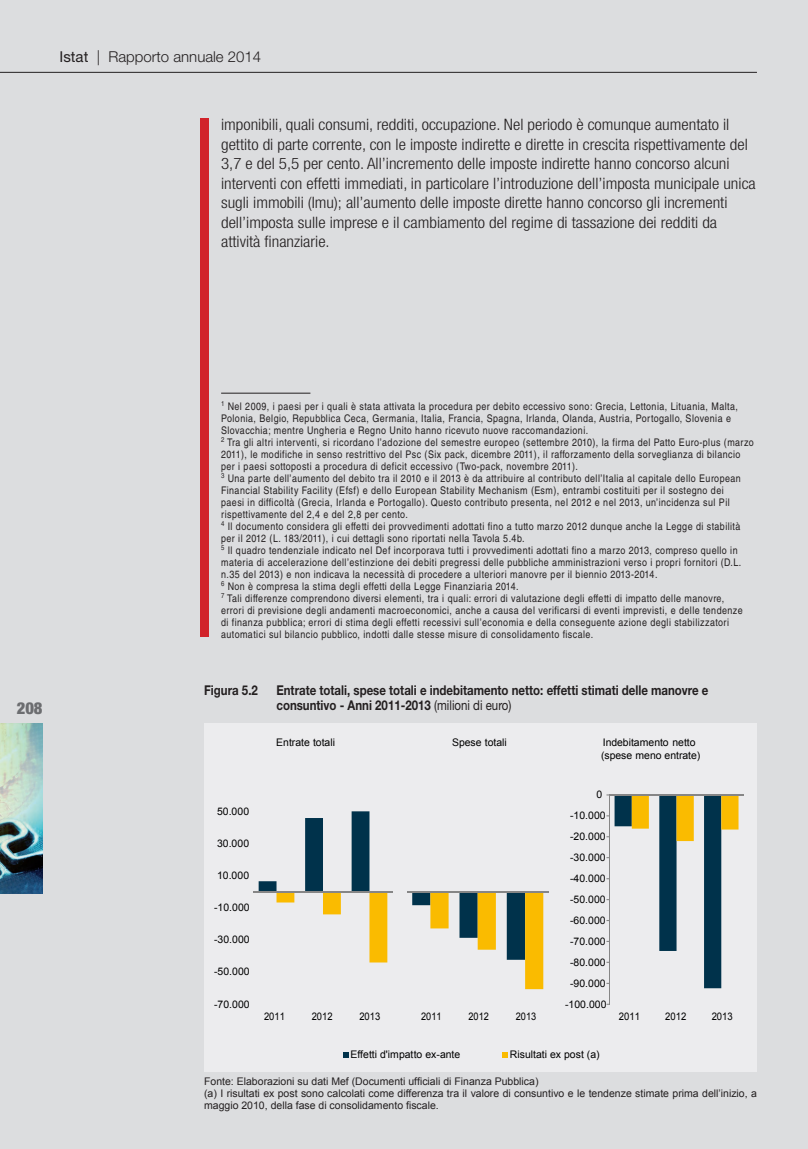
<style>
.page{position:relative;width:808px;height:1149px;background:#fff}
.page>*{position:absolute;margin:0;border:0;box-sizing:border-box;transform-origin:0 0}
.t1{font:900 condensed 16.5px "Helvetica Neue LT Std";color:#6c6d70}
.t2{font:300 condensed 15.75px/19.5px "Helvetica Neue LT Std";color:#231f20;scale:1.08 1}
.t3{font:300 15px "Helvetica Neue LT Std";color:#231f20}
.t4{font:700 13.5px/15px "Helvetica Neue LT Std";color:#231f20;scale:.85 1}
.t5{font:10.5px/12px "Helvetica LT Std";letter-spacing:.05em;color:#231f20;scale:.85 1}
.t6{font:10.5px/12.5px "Arial";letter-spacing:-.005em;color:#000}
.t7{font:10.5px/12px "Arial";color:#231f20}
.t8{font:10.5px "Arial";letter-spacing:-.005em;color:#000;scale:.9 1}
.t9{font:10.5px "Arial";letter-spacing:-.005em;color:#000;scale:.88 1}
.t10{font:10.5px "Arial";letter-spacing:-.005em;color:#000;scale:.91 1}
.s1{font-weight:400}
</style>
<div class="page">
<div style="left:0;top:0;width:808px;height:1148px;background:#dcdddf"></div>
<hr style="left:0;top:72px;width:757px;height:1px;background:#231f20">
<div style="left:200px;top:118px;width:8px;height:519px;background:#d1232a"></div>
<img style="left:0;top:723px;width:43px;height:170px">
<hr style="left:221px;top:392px;width:89px;height:1px;background:#231f20">
<div style="left:204px;top:723px;width:553px;height:348px;background:#ececee"></div>
<svg style="left:259px;top:811px;width:128px;height:151px"></svg>
<hr style="left:253px;top:890px;width:140px;height:1px;background:#868686">
<svg style="left:412px;top:891px;width:131px;height:97px"></svg>
<hr style="left:407px;top:890px;width:142px;height:1px;background:#868686">
<hr style="left:609px;top:794px;width:1px;height:209px;background:#868686">
<svg style="left:606px;top:794px;width:132px;height:193px"></svg>
<hr style="left:609px;top:794px;width:134px;height:1px;background:#868686">
<svg style="left:343px;top:1052px;width:5px;height:5px"></svg>
<svg style="left:502px;top:1052px;width:6px;height:5px"></svg>
<h3 class="t3" style="left:60px;top:47px;width:203px"><span class="s1">Istat</span> | Rapporto annuale 2014</h3>
<p class="t2" style="left:221px;top:115px;width:497px">imponibili, quali consumi, redditi, occupazione. Nel periodo è comunque aumentato il gettito di parte corrente, con le imposte indirette e dirette in crescita rispettivamente del 3,7 e del 5,5 per cento. All’incremento delle imposte indirette hanno concorso alcuni interventi con effetti immediati, in particolare l’introduzione dell’imposta municipale unica sugli immobili (Imu); all’aumento delle imposte dirette hanno concorso gli incrementi dell’imposta sulle imprese e il cambiamento del regime di tassazione dei redditi da attività finanziarie.</p>
<h1 class="t1" style="left:17px;top:697px;width:27px">208</h1>
<p class="t5" style="left:221px;top:399px;width:628px"><sup>1</sup> Nel 2009, i paesi per i quali è stata attivata la procedura per debito eccessivo sono: Grecia, Lettonia, Lituania, Malta, Polonia, Belgio, Repubblica Ceca, Germania, Italia, Francia, Spagna, Irlanda, Olanda, Austria, Portogallo, Slovenia e Slovacchia; mentre Ungheria e Regno Unito hanno ricevuto nuove raccomandazioni.<br><sup>2</sup> Tra gli altri interventi, si ricordano l’adozione del semestre europeo (settembre 2010), la firma del Patto Euro-plus (marzo 2011), le modifiche in senso restrittivo del Psc (Six pack, dicembre 2011), il rafforzamento della sorveglianza di bilancio per i paesi sottoposti a procedura di deficit eccessivo (Two-pack, novembre 2011).<br><sup>3</sup> Una parte dell’aumento del debito tra il 2010 e il 2013 è da attribuire al contributo dell’Italia al capitale dello European Financial Stability Facility (Efsf) e dello European Stability Mechanism (Esm), entrambi costituiti per il sostegno dei<br>paesi in difficoltà (Grecia, Irlanda e Portogallo). Questo contributo presenta, nel 2012 e nel 2013, un’incidenza sul Pil rispettivamente del 2,4 e del 2,8 per cento.<br><sup>4</sup> Il documento considera gli effetti dei provvedimenti adottati fino a tutto marzo 2012 dunque anche la Legge di stabilità per il 2012 (L. 183/2011), i cui dettagli sono riportati nella Tavola 5.4b.<br><sup>5</sup> Il quadro tendenziale indicato nel Def incorporava tutti i provvedimenti adottati fino a marzo 2013, compreso quello in materia di accelerazione dell’estinzione dei debiti pregressi delle pubbliche amministrazioni verso i propri fornitori (D.L. n.35 del 2013) e non indicava la necessità di procedere a ulteriori manovre per il biennio 2013-2014.<br><sup>6</sup> Non è compresa la stima degli effetti della Legge Finanziaria 2014.<br><sup>7</sup> Tali differenze comprendono diversi elementi, tra i quali: errori di valutazione degli effetti di impatto delle manovre,<br>errori di previsione degli andamenti macroeconomici, anche a causa del verificarsi di eventi imprevisti, e delle tendenze<br>di finanza pubblica; errori di stima degli effetti recessivi sull’economia e della conseguente azione degli stabilizzatori automatici sul bilancio pubblico, indotti dalle stesse misure di consolidamento fiscale.</p>
<p class="t4" style="left:204px;top:682px;width:65px">Figura 5.2</p>
<p class="t4" style="left:276px;top:682px;width:510px">Entrate totali, spese totali e indebitamento netto: effetti stimati delle manovre e consuntivo - Anni 2011-2013 <span class="s1">(milioni di euro)</span></p>
<p class="t6" style="left:452px;top:736px;width:56px">S i latotesep</p>
<p class="t6" style="left:276px;top:736px;width:60px">E i latotetar tn</p>
<p class="t6" style="left:601px;top:736px;width:101px">Indebitamento netto (spese meno entrate)</p>
<p class="t6" style="left:217px;top:804px;width:34px">50.000</p>
<p class="t6" style="left:217px;top:836px;width:34px">30.000</p>
<p class="t6" style="left:217px;top:868px;width:34px">10.000</p>
<p class="t6" style="left:214px;top:900px;width:37px">-10.000</p>
<p class="t6" style="left:214px;top:933px;width:37px">-30.000</p>
<p class="t6" style="left:214px;top:965px;width:37px">-50.000</p>
<p class="t6" style="left:214px;top:997px;width:37px">-70.000</p>
<p class="t6" style="left:596px;top:788px;width:7px">0</p>
<p class="t6" style="left:570px;top:809px;width:37px">-10.000</p>
<p class="t6" style="left:570px;top:830px;width:37px">-20.000</p>
<p class="t6" style="left:570px;top:851px;width:37px">-30.000</p>
<p class="t6" style="left:570px;top:871px;width:37px">-40.000</p>
<p class="t6" style="left:570px;top:892px;width:37px">-50.000</p>
<p class="t6" style="left:570px;top:913px;width:37px">-60.000</p>
<p class="t6" style="left:570px;top:934px;width:37px">-70.000</p>
<p class="t6" style="left:570px;top:955px;width:37px">-80.000</p>
<p class="t6" style="left:570px;top:976px;width:37px">-90.000</p>
<p class="t6" style="left:565px;top:997px;width:43px">-100.000</p>
<p class="t8" style="left:264px;top:1009px;width:25px">2011</p>
<p class="t8" style="left:312px;top:1009px;width:25px">2012</p>
<p class="t8" style="left:359px;top:1009px;width:25px">2013</p>
<p class="t9" style="left:421px;top:1009px;width:25px">2011</p>
<p class="t9" style="left:468px;top:1009px;width:25px">2012</p>
<p class="t9" style="left:516px;top:1009px;width:25px">2013</p>
<p class="t10" style="left:619px;top:1009px;width:25px">2011</p>
<p class="t10" style="left:665px;top:1009px;width:25px">2012</p>
<p class="t10" style="left:712px;top:1009px;width:25px">2013</p>
<p class="t6" style="left:350px;top:1048px;width:112px">Effetti d'impatto ex-ante</p>
<p class="t6" style="left:510px;top:1048px;width:91px">Risultati ex post (a)</p>
<p class="t7" style="left:204px;top:1075px;width:554px">Fonte: Elaborazioni su dati Mef (Documenti ufficiali di Finanza Pubblica)<br>(a) I risultati ex post sono calcolati come differenza tra il valore di consuntivo e le tendenze stimate prima dell’inizio, a maggio 2010, della fase di consolidamento fiscale.</p>
</div>
